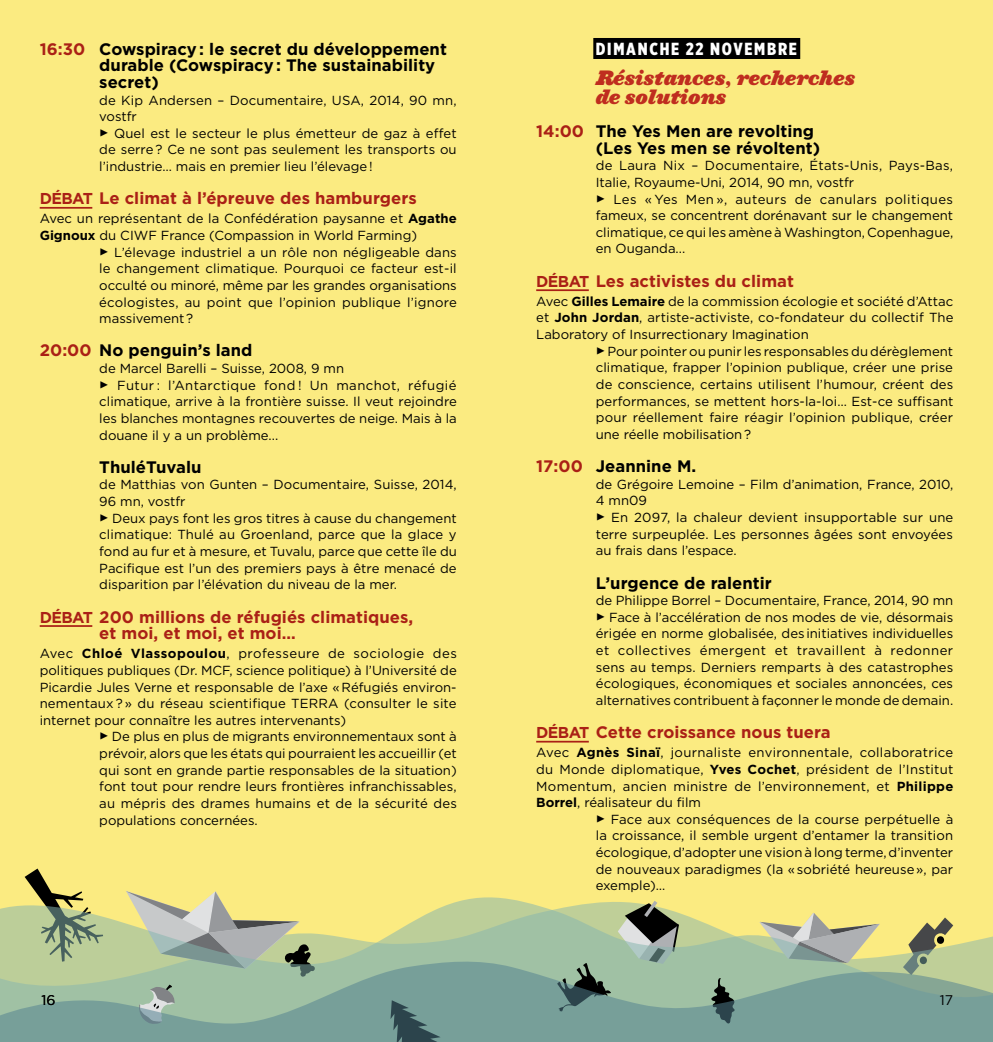
<style>
.page{position:relative;width:993px;height:1042px;background:#fff}
.page>*{position:absolute;margin:0;border:0;box-sizing:border-box;transform-origin:0 0}
.t1{font:19.25px/19.2px "Ziggurat HTF Black Italic";color:#bf2d1f}
.t2{font:900 17.5px "Gotham X Narrow";letter-spacing:.1em;color:#fff}
.t3{font:700 16.62px/16.6px "Gotham";letter-spacing:.005em;color:#000}
.t4{font:700 16.62px/16.6px "Gotham";letter-spacing:.005em;color:#aa2016}
.t5{font:14px "Gotham";color:#000}
.t6{font:13.12px/16.6px "Gotham";color:#000}
.t7{font:13.12px "Gotham";letter-spacing:.025em;color:#000}
.t8{font:13.12px "Gotham";letter-spacing:.02em;color:#000}
.t9{font:13.12px "Gotham";letter-spacing:.035em;color:#000}
.s1{color:#aa2016}
.s2{font-family:"Knockout HTF71 Full Middlewt";font-size:21px}
.s3{font-size:15.75px}
.s4{font-weight:700}
</style>
<div class="page">
<div style="left:0;top:0;width:496px;height:1042px;background:#fbeb81"></div>
<div style="left:496px;top:0;width:496px;height:1042px;background:#fbeb81"></div>
<svg style="left:25px;top:868px;width:25px;height:21px"></svg>
<svg style="left:0;top:889px;width:992px;height:69px"></svg>
<svg style="left:0;top:958px;width:992px;height:84px;background:#86a999"></svg>
<hr style="left:40px;top:207px;width:52px;height:2px;background:#aa2016">
<hr style="left:40px;top:625px;width:52px;height:2px;background:#aa2016">
<div style="left:593px;top:38px;width:207px;height:21px;background:#000"></div>
<hr style="left:536px;top:289px;width:52px;height:2px;background:#aa2016">
<hr style="left:536px;top:741px;width:52px;height:1px;background:#aa2016">
<p class="t3" style="left:99px;top:40px;width:349px;text-indent:-60px"><span class="s1">16:30</span> Cowspiracy : le secret du développement durable (Cowspiracy : The sustainability secret)</p>
<p class="t6" style="left:99px;top:91px;width:359px">de Kip Andersen – Documentaire, USA, 2014, 90 mn, vostfr<br><span class="s2">≥</span> Quel est le secteur le plus émetteur de gaz à effet de serre ? Ce ne sont pas seulement les transports ou l’industrie… mais en premier lieu l’élevage !</p>
<p class="t4" style="left:40px;top:190px;width:378px"><span class="s3">Débat</span> Le climat à l’épreuve des hamburgers</p>
<p class="t6" style="left:40px;top:210px;width:418px">Avec un représentant de la Confédération paysanne et <span class="s4">Agathe</span></p>
<p class="t6" style="left:40px;top:227px;width:379px"><span class="s4">Gignoux</span> du CIWF France (Compassion in World Farming)</p>
<p class="t6" style="left:99px;top:243px;width:359px"><span class="s2">≥</span> L’élevage industriel a un rôle non négligeable dans</p>
<p class="t6" style="left:99px;top:260px;width:359px">le changement climatique. Pourquoi ce facteur est-il</p>
<p class="t6" style="left:99px;top:277px;width:359px">occulté ou minoré, même par les grandes organisations</p>
<p class="t8" style="left:99px;top:293px;width:359px">écologistes, au point que l’opinion publique l’ignore</p>
<p class="t6" style="left:99px;top:310px;width:95px">massivement ?</p>
<p class="t3" style="left:40px;top:342px;width:214px"><span class="s1">20:00</span> No penguin’s land</p>
<p class="t6" style="left:99px;top:360px;width:359px">de Marcel Barelli – Suisse, 2008, 9 mn<br><span class="s2">≥</span> Futur : l’Antarctique fond ! Un manchot, réfugié climatique, arrive à la frontière suisse. Il veut rejoindre les blanches montagnes recouvertes de neige. Mais à la douane il y a un problème...</p>
<p class="t3" style="left:99px;top:458px;width:104px">ThuléTuvalu</p>
<p class="t6" style="left:99px;top:476px;width:359px">de Matthias von Gunten – Documentaire, Suisse, 2014, 96 mn, vostfr<br><span class="s2">≥</span> Deux pays font les gros titres à cause du changement climatique: Thulé au Groenland, parce que la glace y fond au fur et à mesure, et Tuvalu, parce que cette île du Pacifique est l’un des premiers pays à être menacé de disparition par l’élévation du niveau de la mer.</p>
<p class="t4" style="left:99px;top:608px;width:315px;text-indent:-60px"><span class="s3">Débat</span> 200 millions de réfugiés climatiques, et moi, et moi, et moi…</p>
<p class="t9" style="left:40px;top:645px;width:418px">Avec <span class="s4">Chloé Vlassopoulou</span>, professeure de sociologie des</p>
<p class="t6" style="left:40px;top:661px;width:418px">politiques publiques (Dr. MCF, science politique) à l’Université de</p>
<p class="t6" style="left:40px;top:678px;width:418px">Picardie Jules Verne et responsable de l’axe « Réfugiés environ-</p>
<p class="t6" style="left:40px;top:695px;width:418px">nementaux ? » du réseau scientifique TERRA (consulter le site</p>
<p class="t6" style="left:40px;top:711px;width:308px">internet pour connaître les autres intervenants)</p>
<p class="t6" style="left:99px;top:728px;width:359px"><span class="s2">≥</span> De plus en plus de migrants environnementaux sont à</p>
<p class="t6" style="left:99px;top:745px;width:359px">prévoir, alors que les états qui pourraient les accueillir (et</p>
<p class="t6" style="left:99px;top:761px;width:359px">qui sont en grande partie responsables de la situation)</p>
<p class="t6" style="left:99px;top:778px;width:359px">font tout pour rendre leurs frontières infranchissables,</p>
<p class="t6" style="left:99px;top:795px;width:359px">au mépris des drames humains et de la sécurité des</p>
<p class="t6" style="left:99px;top:811px;width:160px">populations concernées.</p>
<h2 class="t2" style="left:595px;top:38px;width:203px">DIMANCHE 22 NOVEMBRE</h2>
<h1 class="t1" style="left:595px;top:68px;width:261px">Résistances, recherches de solutions</h1>
<p class="t3" style="left:595px;top:123px;width:226px;text-indent:-60px"><span class="s1">14:00</span> The Yes Men are revolting (Les Yes men se révoltent)</p>
<p class="t6" style="left:595px;top:157px;width:359px">de Laura Nix – Documentaire, États-Unis, Pays-Bas, Italie, Royaume-Uni, 2014, 90 mn, vostfr<br><span class="s2">≥</span> Les « Yes Men », auteurs de canulars politiques fameux, se concentrent dorénavant sur le changement climatique, ce qui les amène à Washington, Copenhague, en Ouganda...</p>
<p class="t4" style="left:536px;top:272px;width:259px"><span class="s3">DÉBAT</span> Les activistes du climat</p>
<p class="t6" style="left:536px;top:293px;width:418px">Avec <span class="s4">Gilles Lemaire</span> de la commission écologie et société d’Attac</p>
<p class="t6" style="left:536px;top:309px;width:418px">et <span class="s4">John Jordan</span>, artiste-activiste, co-fondateur du collectif The</p>
<p class="t6" style="left:536px;top:326px;width:274px">Laboratory of Insurrectionary Imagination</p>
<p class="t6" style="left:595px;top:342px;width:359px"><span class="s2">≥</span> Pour pointer ou punir les responsables du dérèglement</p>
<p class="t6" style="left:595px;top:359px;width:358px">climatique, frapper l’opinion publique, créer une prise</p>
<p class="t6" style="left:595px;top:376px;width:359px">de conscience, certains utilisent l’humour, créent des</p>
<p class="t6" style="left:595px;top:392px;width:359px">performances, se mettent hors-la-loi… Est-ce suffisant</p>
<p class="t6" style="left:595px;top:409px;width:359px">pour réellement faire réagir l’opinion publique, créer</p>
<p class="t6" style="left:595px;top:426px;width:157px">une réelle mobilisation ?</p>
<p class="t3" style="left:536px;top:458px;width:161px"><span class="s1">17:00</span> Jeannine M.</p>
<p class="t6" style="left:595px;top:475px;width:359px">de Grégoire Lemoine – Film d’animation, France, 2010, 4 mn09<br><span class="s2">≥</span> En 2097, la chaleur devient insupportable sur une terre surpeuplée. Les personnes âgées sont envoyées au frais dans l’espace.</p>
<p class="t3" style="left:595px;top:574px;width:177px">L’urgence de ralentir</p>
<p class="t6" style="left:595px;top:592px;width:359px;text-align:justify">de Philippe Borrel – Documentaire, France, 2014, 90 mn <span class="s2">≥</span> Face à l’accélération de nos modes de vie, désormais érigée en norme globalisée, des initiatives individuelles et collectives émergent et travaillent à redonner sens au temps. Derniers remparts à des catastrophes écologiques, économiques et sociales annoncées, ces alternatives contribuent à façonner le monde de demain.</p>
<p class="t4" style="left:536px;top:724px;width:296px"><span class="s3">Débat</span> Cette croissance nous tuera</p>
<p class="t7" style="left:536px;top:744px;width:418px">Avec <span class="s4">Agnès Sinaï</span>, journaliste environnentale, collaboratrice</p>
<p class="t8" style="left:536px;top:761px;width:418px">du Monde diplomatique, <span class="s4">Yves Cochet</span>, président de l’Institut</p>
<p class="t7" style="left:536px;top:777px;width:418px">Momentum, ancien ministre de l’environnement, et <span class="s4">Philippe</span></p>
<p class="t6" style="left:536px;top:794px;width:166px"><span class="s4">Borrel</span>, réalisateur du film</p>
<p class="t6" style="left:595px;top:810px;width:359px"><span class="s2">≥</span> Face aux conséquences de la course perpétuelle à</p>
<p class="t6" style="left:595px;top:827px;width:359px">la croissance, il semble urgent d’entamer la transition</p>
<p class="t6" style="left:595px;top:844px;width:359px">écologique, d’adopter une vision à long terme, d’inventer</p>
<p class="t6" style="left:595px;top:860px;width:359px">de nouveaux paradigmes (la « sobriété heureuse », par</p>
<p class="t6" style="left:595px;top:877px;width:71px">exemple)…</p>
<p class="t5" style="left:41px;top:991px;width:16px">16</p>
<p class="t5" style="left:939px;top:991px;width:15px">17</p>
</div>
